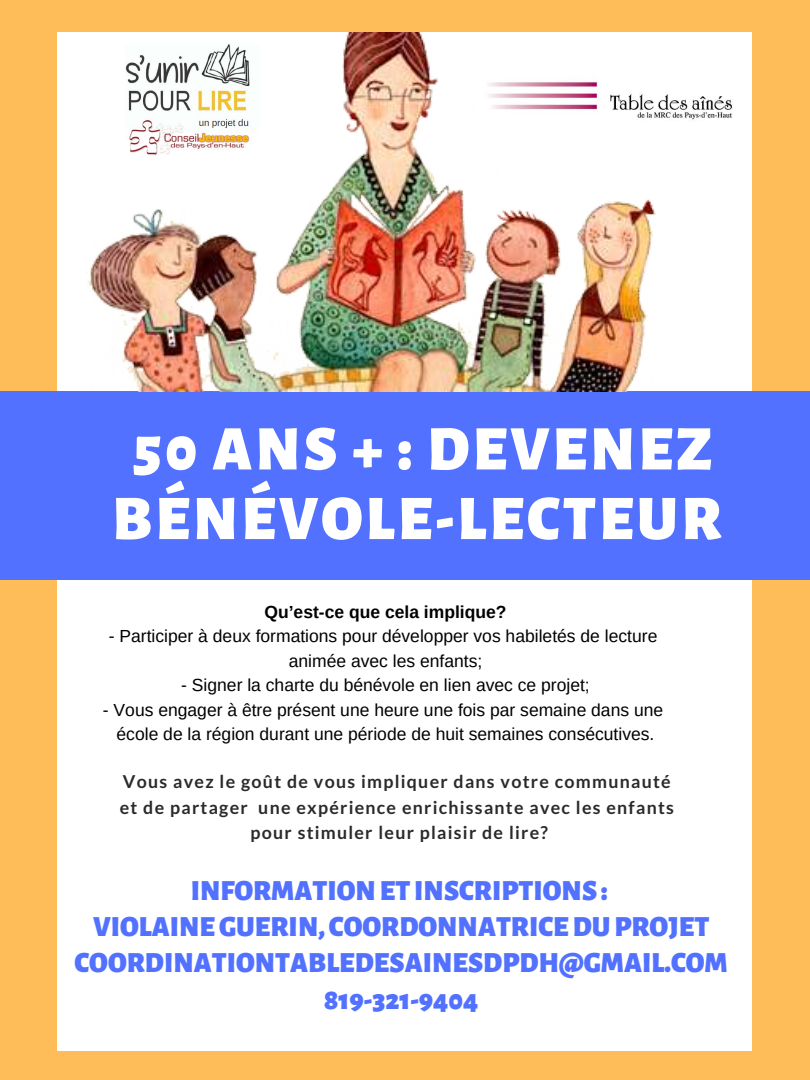
<style>
.page{position:relative;width:810px;height:1080px;background:#ffbd59}
.page>*{position:absolute;margin:0;border:0;box-sizing:border-box;transform-origin:0 0}
.t1{font:900 63.56px/69.6px "Alegreya Sans SC";letter-spacing:.05em;color:#fff;text-align:center}
.t2{font:900 28.75px/36.2px "Alegreya Sans SC";color:#5271ff;text-align:center}
.t3{font:700 17.81px/25.5px "Lato";letter-spacing:.07em;color:#2c2a29;text-align:center}
.t4{font:17.5px/24.4px "Arimo";color:#000;text-align:center}
.t5{font:700 17.5px "Arimo";color:#000}
</style>
<div class="page">
<div style="left:58px;top:32px;width:694px;height:1018px;background:#fff"></div>
<div style="left:0;top:391px;width:810px;height:189px;background:#5271ff"></div>
<img style="left:87px;top:32px;width:569px;height:359px">
<img style="left:116px;top:43px;width:148px;height:114px">
<img style="left:477px;top:71px;width:256px;height:58px">
<h1 class="t1" style="left:112px;top:409px;width:611px">50 ANS + : DEVENEZ<br>BÉNÉVOLE-LECTEUR</h1>
<p class="t5" style="left:264px;top:600px;width:244px">Qu’est-ce que cela implique?</p>
<p class="t4" style="left:109px;top:624px;width:550px">- Participer à deux formations pour développer vos habiletés de lecture animée avec les enfants;</p>
<p class="t4" style="left:181px;top:673px;width:410px">- Signer la charte du bénévole en lien avec ce projet;</p>
<p class="t4" style="left:103px;top:697px;width:562px">- Vous engager à être présent une heure une fois par semaine dans une école de la région durant une période de huit semaines consécutives.</p>
<p class="t3" style="left:120px;top:769px;width:556px">Vous avez le goût de vous impliquer dans votre communauté et de partager une expérience enrichissante avec les enfants pour stimuler leur plaisir de lire?</p>
<h2 class="t2" style="left:74px;top:870px;width:655px">INFORMATION ET INSCRIPTIONS :<br>VIOLAINE GUERIN, COORDONNATRICE DU PROJET COORDINATIONTABLEDESAINESDPDH@GMAIL.COM 819-321-9404</h2>
</div>
